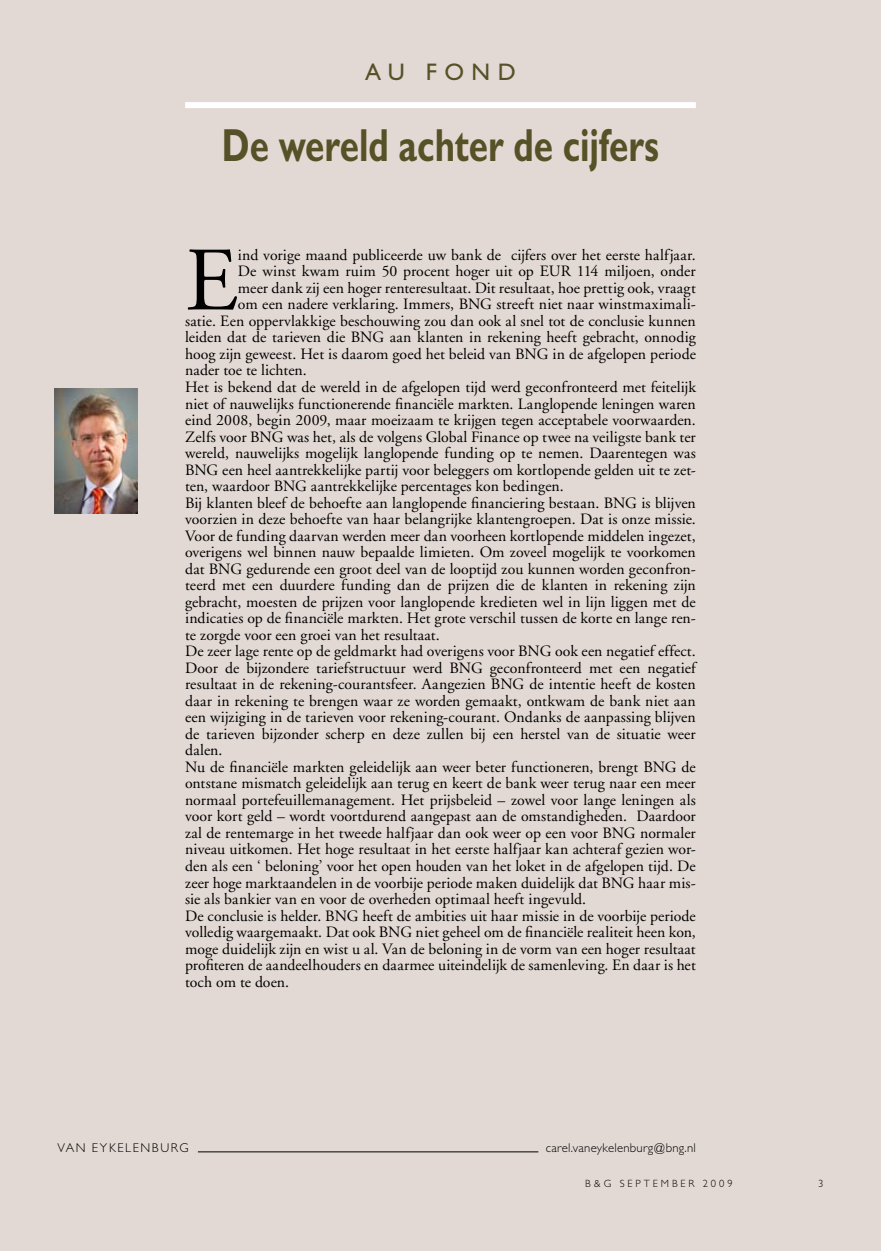
<style>
.page{position:relative;width:881px;height:1251px;background:#fff}
.page>*{position:absolute;margin:0;border:0;box-sizing:border-box;transform-origin:0 0}
.t1{font:90.45px "Adobe Garamond";color:#000}
.t2{font:700 46.5px "Gill Sans";color:#565127;scale:.75 1}
.t3{font:24px "Gill Sans";letter-spacing:.305em;color:#565127}
.t4{font:15.75px "Adobe Garamond";letter-spacing:.005em;color:#000}
.t5{font:300 12.75px "Gill Sans";letter-spacing:.02em;color:#000}
.t6{font:300 12.75px "Gill Sans";letter-spacing:.115em;color:#000}
.t7{font:300 10.5px "Gill Sans";letter-spacing:.28em;color:#000}
</style>
<div class="page">
<div style="left:0;top:0;width:880px;height:1250px;background:#e3d9d4"></div>
<div style="left:185px;top:102px;width:510px;height:6px;background:#fff"></div>
<img style="left:54px;top:388px;width:84px;height:125px">
<hr style="left:198px;top:1151px;width:340px;height:1px;background:#000">
<h3 class="t3" style="left:365px;top:58px;width:152px">AU FOND</h3>
<h2 class="t2" style="left:222px;top:117px;width:584px">De wereld achter de cijfers</h2>
<h1 class="t1" style="left:185px;top:232px;width:54px">E</h1>
<p class="t4" style="left:238px;top:246px;width:459px">ind vorige maand publiceerde uw bank de cijfers over het eerste halfjaar.</p>
<p class="t4" style="left:238px;top:263px;width:459px">De winst kwam ruim 50 procent hoger uit op EUR 114 miljoen, onder</p>
<p class="t4" style="left:238px;top:279px;width:459px">meer dank zij een hoger renteresultaat. Dit resultaat, hoe prettig ook, vraagt</p>
<p class="t4" style="left:238px;top:296px;width:459px">om een nadere verklaring. Immers, BNG streeft niet naar winstmaximali-</p>
<p class="t4" style="left:185px;top:312px;width:512px">satie. Een oppervlakkige beschouwing zou dan ook al snel tot de conclusie kunnen</p>
<p class="t4" style="left:185px;top:329px;width:512px">leiden dat de tarieven die BNG aan klanten in rekening heeft gebracht, onnodig</p>
<p class="t4" style="left:185px;top:345px;width:512px">hoog zijn geweest. Het is daarom goed het beleid van BNG in de afgelopen periode</p>
<p class="t4" style="left:185px;top:362px;width:123px">nader toe te lichten.</p>
<p class="t4" style="left:185px;top:378px;width:512px">Het is bekend dat de wereld in de afgelopen tijd werd geconfronteerd met feitelijk</p>
<p class="t4" style="left:185px;top:395px;width:512px">niet of nauwelijks functionerende financiële markten. Langlopende leningen waren</p>
<p class="t4" style="left:185px;top:411px;width:512px">eind 2008, begin 2009, maar moeizaam te krijgen tegen acceptabele voorwaarden.</p>
<p class="t4" style="left:185px;top:428px;width:512px">Zelfs voor BNG was het, als de volgens Global Finance op twee na veiligste bank ter</p>
<p class="t4" style="left:185px;top:444px;width:512px">wereld, nauwelijks mogelijk langlopende funding op te nemen. Daarentegen was</p>
<p class="t4" style="left:185px;top:461px;width:512px">BNG een heel aantrekkelijke partij voor beleggers om kortlopende gelden uit te zet-</p>
<p class="t4" style="left:185px;top:477px;width:380px">ten, waardoor BNG aantrekkelijke percentages kon bedingen.</p>
<p class="t4" style="left:185px;top:494px;width:512px">Bij klanten bleef de behoefte aan langlopende financiering bestaan. BNG is blijven</p>
<p class="t4" style="left:185px;top:510px;width:512px">voorzien in deze behoefte van haar belangrijke klantengroepen. Dat is onze missie.</p>
<p class="t4" style="left:185px;top:527px;width:512px">Voor de funding daarvan werden meer dan voorheen kortlopende middelen ingezet,</p>
<p class="t4" style="left:185px;top:543px;width:512px">overigens wel binnen nauw bepaalde limieten. Om zoveel mogelijk te voorkomen</p>
<p class="t4" style="left:185px;top:560px;width:512px">dat BNG gedurende een groot deel van de looptijd zou kunnen worden geconfron-</p>
<p class="t4" style="left:185px;top:576px;width:512px">teerd met een duurdere funding dan de prijzen die de klanten in rekening zijn</p>
<p class="t4" style="left:185px;top:593px;width:512px">gebracht, moesten de prijzen voor langlopende kredieten wel in lijn liggen met de</p>
<p class="t4" style="left:185px;top:609px;width:512px">indicaties op de financiële markten. Het grote verschil tussen de korte en lange ren-</p>
<p class="t4" style="left:185px;top:626px;width:256px">te zorgde voor een groei van het resultaat.</p>
<p class="t4" style="left:185px;top:642px;width:512px">De zeer lage rente op de geldmarkt had overigens voor BNG ook een negatief effect.</p>
<p class="t4" style="left:185px;top:659px;width:512px">Door de bijzondere tariefstructuur werd BNG geconfronteerd met een negatief</p>
<p class="t4" style="left:185px;top:675px;width:512px">resultaat in de rekening-courantsfeer. Aangezien BNG de intentie heeft de kosten</p>
<p class="t4" style="left:185px;top:692px;width:512px">daar in rekening te brengen waar ze worden gemaakt, ontkwam de bank niet aan</p>
<p class="t4" style="left:185px;top:708px;width:512px">een wijziging in de tarieven voor rekening-courant. Ondanks de aanpassing blijven</p>
<p class="t4" style="left:185px;top:725px;width:512px">de tarieven bijzonder scherp en deze zullen bij een herstel van de situatie weer</p>
<p class="t4" style="left:185px;top:741px;width:39px">dalen.</p>
<p class="t4" style="left:185px;top:758px;width:512px">Nu de financiële markten geleidelijk aan weer beter functioneren, brengt BNG de</p>
<p class="t4" style="left:185px;top:774px;width:512px">ontstane mismatch geleidelijk aan terug en keert de bank weer terug naar een meer</p>
<p class="t4" style="left:185px;top:791px;width:512px">normaal portefeuillemanagement. Het prijsbeleid – zowel voor lange leningen als</p>
<p class="t4" style="left:185px;top:807px;width:512px">voor kort geld – wordt voortdurend aangepast aan de omstandigheden. Daardoor</p>
<p class="t4" style="left:185px;top:824px;width:512px">zal de rentemarge in het tweede halfjaar dan ook weer op een voor BNG normaler</p>
<p class="t4" style="left:185px;top:840px;width:512px">niveau uitkomen. Het hoge resultaat in het eerste halfjaar kan achteraf gezien wor-</p>
<p class="t4" style="left:185px;top:857px;width:512px">den als een ‘ beloning’ voor het open houden van het loket in de afgelopen tijd. De</p>
<p class="t4" style="left:185px;top:873px;width:512px">zeer hoge marktaandelen in de voorbije periode maken duidelijk dat BNG haar mis-</p>
<p class="t4" style="left:185px;top:890px;width:402px">sie als bankier van en voor de overheden optimaal heeft ingevuld.</p>
<p class="t4" style="left:185px;top:906px;width:512px">De conclusie is helder. BNG heeft de ambities uit haar missie in de voorbije periode</p>
<p class="t4" style="left:185px;top:923px;width:512px">volledig waargemaakt. Dat ook BNG niet geheel om de financiële realiteit heen kon,</p>
<p class="t4" style="left:185px;top:940px;width:512px">moge duidelijk zijn en wist u al. Van de beloning in de vorm van een hoger resultaat</p>
<p class="t4" style="left:185px;top:956px;width:512px">profiteren de aandeelhouders en daarmee uiteindelijk de samenleving. En daar is het</p>
<p class="t4" style="left:185px;top:973px;width:105px">toch om te doen.</p>
<p class="t6" style="left:57px;top:1139px;width:133px">Van Eykelenburg</p>
<p class="t5" style="left:545px;top:1139px;width:151px">carel.vaneykelenburg@bng.nl</p>
<p class="t7" style="left:585px;top:1176px;width:149px">B &amp;G SEPTEMBER 2009</p>
<p class="t7" style="left:818px;top:1176px;width:7px">3</p>
</div>
